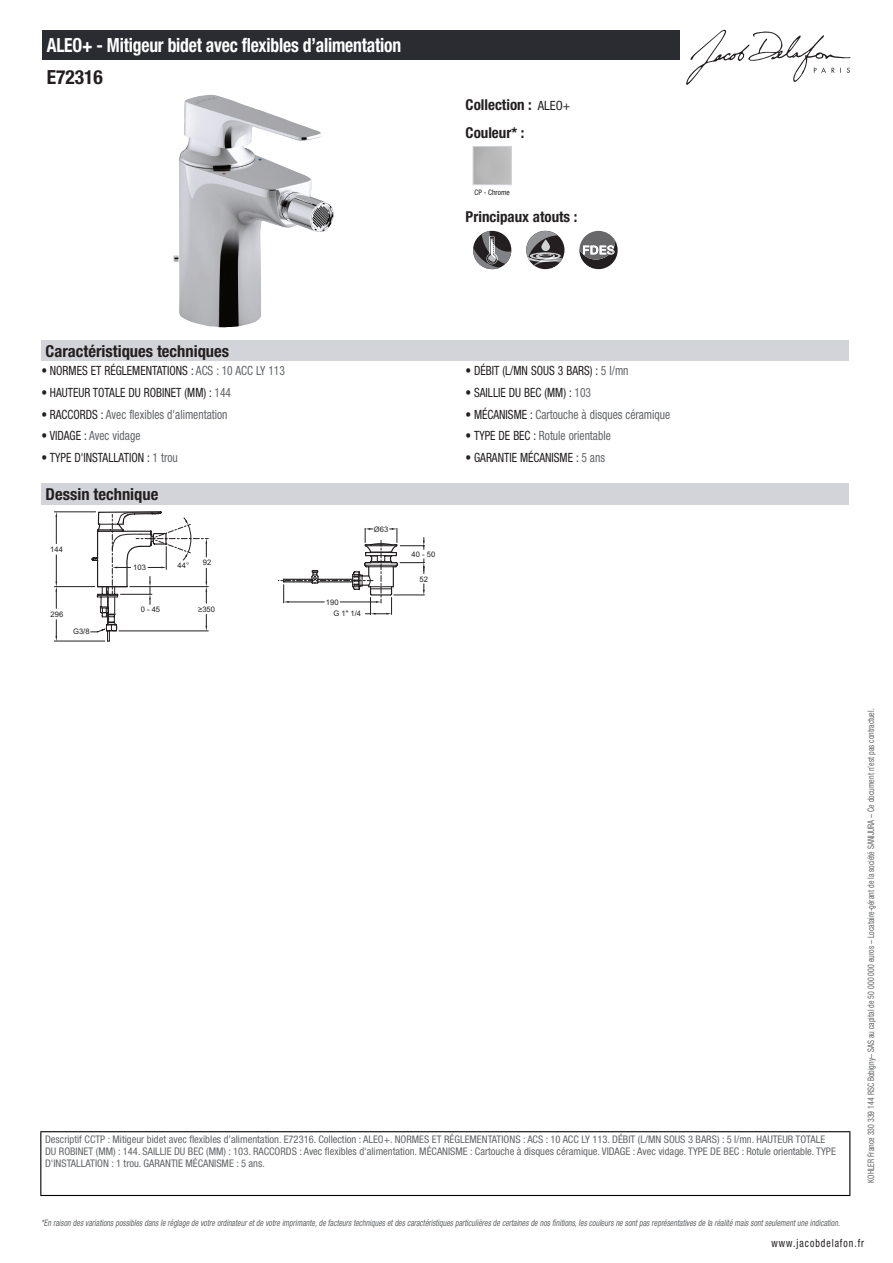
<style>
.page{position:relative;width:893px;height:1263px;background:#fff}
.page>*{position:absolute;margin:0;border:0;box-sizing:border-box;transform-origin:0 0}
.t1{font:700 condensed 19.5px "Helvetica Neue LT Std";letter-spacing:-.01em;color:#fff;scale:.9 1}
.t2{font:700 condensed 19.5px "Helvetica Neue LT Std";color:#231f20}
.t3{font:700 condensed 16.5px "Helvetica Neue LT Std";color:#231f20}
.t4{font:700 condensed 15px/27.8px "Helvetica Neue LT Std";color:#231f20}
.t5{font:condensed 12.75px "Helvetica Neue LT Std";color:#231f20;scale:.9 1}
.t6{font:condensed 12.75px "Helvetica Neue LT Std";color:#626568;scale:.9 1}
.t7{font:condensed 11.25px "Helvetica Neue LT Std";letter-spacing:.1em;color:#231f20;scale:.87 1}
.t8{font:condensed 10.5px/12px "Helvetica Neue LT Std";color:#626568}
.t9{font:italic condensed 9px "Helvetica Neue LT Std";color:#626568;scale:.87 1}
.t10{font:condensed 9px "Helvetica Neue LT Std";color:#626568;scale:.87 1}
.t11{font:7.65px "Arial";color:#231f20}
.t12{font:condensed 7.5px "Helvetica Neue LT Std";color:#231f20}
.s1{font-weight:400;font-size:12.75px}
.s2{color:#626568}
.s3{color:#231f20}
</style>
<div class="page">
<svg style="left:686px;top:30px;width:164px;height:55px"></svg>
<img style="left:173px;top:95px;width:161px;height:233px">
<div style="left:473px;top:146px;width:39px;height:39px;border:1px solid #d3d4da"></div>
<svg style="left:473px;top:231px;width:38px;height:38px"></svg>
<div style="left:526px;top:231px;width:38px;height:38px;background:#231f20;border-radius:50%"></div>
<svg style="left:526px;top:231px;width:37px;height:35px"></svg>
<svg style="left:579px;top:231px;width:39px;height:38px"></svg>
<div style="left:41px;top:340px;width:808px;height:21px;background:#d3d4da"></div>
<div style="left:41px;top:483px;width:808px;height:22px;background:#d3d4da"></div>
<svg style="left:278px;top:528px;width:147px;height:87px"></svg>
<hr style="left:54px;top:641px;width:51px;height:1px;background:#231f20">
<hr style="left:54px;top:586px;width:41px;height:1px;background:#231f20">
<svg style="left:55px;top:620px;width:2px;height:21px"></svg>
<hr style="left:54px;top:512px;width:42px;height:1px;background:#231f20">
<svg style="left:55px;top:512px;width:2px;height:32px"></svg>
<svg style="left:55px;top:555px;width:2px;height:53px"></svg>
<svg style="left:90px;top:511px;width:118px;height:130px"></svg>
<div style="left:43px;top:30px;width:637px;height:30px;background:#2a2c32"></div>
<hr style="left:40px;top:1131px;width:810px;height:1px;background:#040503">
<hr style="left:40px;top:1132px;width:1px;height:63px;background:#040503">
<hr style="left:849px;top:1132px;width:1px;height:63px;background:#040503">
<hr style="left:40px;top:1195px;width:810px;height:1px;background:#040503">
<h1 class="t1" style="left:47px;top:33px;width:395px">ALEO+ - Mitigeur bidet avec flexibles d’alimentation</h1>
<h1 class="t2" style="left:47px;top:65px;width:58px">E72316</h1>
<h3 class="t4" style="left:466px;top:90px;width:106px">Collection : <span class="s1">ALEO+<br></span>Couleur* :</h3>
<p class="t12" style="left:474px;top:188px;width:37px">CP - Chrome</p>
<h3 class="t4" style="left:466px;top:203px;width:113px">Principaux atouts :</h3>
<h2 class="t3" style="left:46px;top:341px;width:185px">Caractéristiques techniques</h2>
<p class="t5" style="left:41px;top:363px;width:272px">• NORMES ET RÉGLEMENTATIONS : <span class="s2">ACS : 10 ACC LY 113</span></p>
<p class="t5" style="left:466px;top:363px;width:183px">• DÉBIT (L/MN SOUS 3 BARS) : <span class="s2">5 l/mn</span></p>
<p class="t5" style="left:41px;top:385px;width:212px">• HAUTEUR TOTALE DU ROBINET (MM) : <span class="s2">144</span></p>
<p class="t5" style="left:466px;top:385px;width:141px">• SAILLIE DU BEC (MM) : <span class="s2">103</span></p>
<p class="t6" style="left:41px;top:407px;width:208px"><span class="s3">• RACCORDS :</span> Avec flexibles d'alimentation</p>
<p class="t6" style="left:466px;top:407px;width:229px"><span class="s3">• MÉCANISME :</span> Cartouche à disques céramique</p>
<p class="t6" style="left:41px;top:428px;width:112px"><span class="s3">• VIDAGE :</span> Avec vidage</p>
<p class="t6" style="left:466px;top:428px;width:163px"><span class="s3">• TYPE DE BEC :</span> Rotule orientable</p>
<p class="t5" style="left:41px;top:450px;width:153px">• TYPE D'INSTALLATION : <span class="s2">1 trou</span></p>
<p class="t5" style="left:466px;top:450px;width:156px">• GARANTIE MÉCANISME : <span class="s2">5 ans</span></p>
<h2 class="t3" style="left:46px;top:484px;width:114px">Dessin technique</h2>
<p class="t11" style="left:374px;top:524px;width:16px">Ø63</p>
<p class="t11" style="left:50px;top:544px;width:14px">144</p>
<p class="t11" style="left:51px;top:609px;width:14px">296</p>
<p class="t11" style="left:73px;top:626px;width:18px">G3/8</p>
<p class="t11" style="left:133px;top:562px;width:14px">103</p>
<p class="t11" style="left:178px;top:560px;width:13px">44°</p>
<p class="t11" style="left:203px;top:558px;width:10px">92</p>
<p class="t11" style="left:141px;top:605px;width:21px">0 - 45</p>
<p class="t11" style="left:198px;top:604px;width:18px">≥350</p>
<p class="t11" style="left:326px;top:597px;width:14px">190</p>
<p class="t11" style="left:333px;top:608px;width:29px">G 1" 1/4</p>
<p class="t11" style="left:412px;top:550px;width:25px">40 - 50</p>
<p class="t11" style="left:420px;top:574px;width:10px">52</p>
<p class="t8" style="left:45px;top:1134px;width:792px">Descriptif CCTP : Mitigeur bidet avec flexibles d’alimentation. E72316. Collection : ALEO+. NORMES ET RÉGLEMENTATIONS : ACS : 10 ACC LY 113. DÉBIT (L/MN SOUS 3 BARS) : 5 l/mn. HAUTEUR TOTALE<br>DU ROBINET (MM) : 144. SAILLIE DU BEC (MM) : 103. RACCORDS : Avec flexibles d'alimentation. MÉCANISME : Cartouche à disques céramique. VIDAGE : Avec vidage. TYPE DE BEC : Rotule orientable. TYPE<br>D'INSTALLATION : 1 trou. GARANTIE MÉCANISME : 5 ans.</p>
<p class="t10" style="left:866px;top:1183px;width:547px;rotate:-90deg">KOHLER France 330 339 144 RSC Bobigny– SAS au capital de 50 000 000 euros – Locataire-gérant de la société SANIJURA – Ce document n’est pas contractuel.</p>
<p class="t9" style="left:41px;top:1217px;width:922px">*En raison desvariationspossiblesdansle réglage de votre ordinateuretde votre imprimante,de facteurstechniquesetdescaractéristiquesparticulièresde certainesde nosfinitions,lescouleursne sontpasreprésentativesde la réalité maissontseulementune indication.</p>
<p class="t7" style="left:772px;top:1237px;width:108px">www.jacobdelafon.fr</p>
</div>
